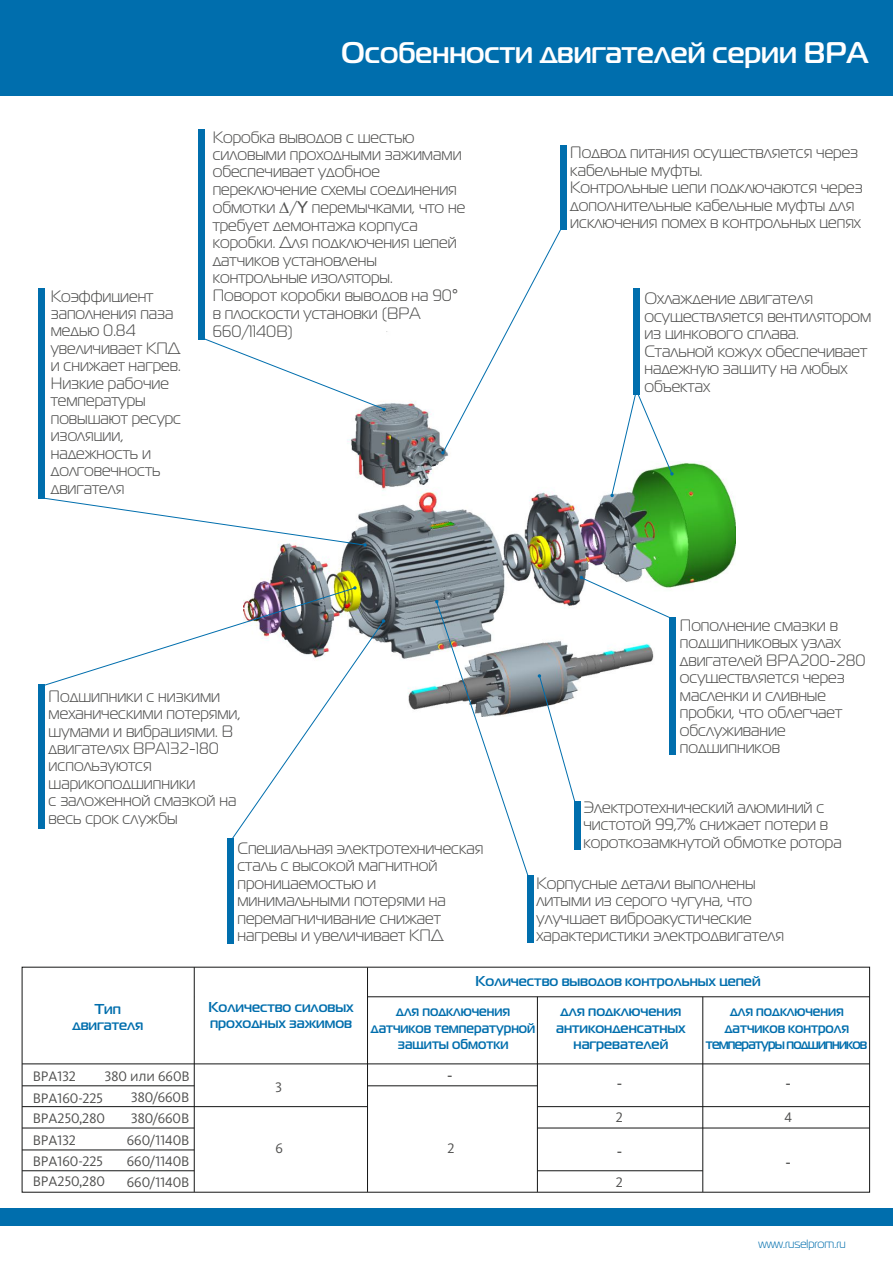
<style>
.page{position:relative;width:893px;height:1263px;background:#fff}
.page>*{position:absolute;margin:0;border:0;box-sizing:border-box;transform-origin:0 0}
.t1{font:700 29.85px "Magistral C";letter-spacing:-.03em;color:#fff}
.t2{font:16.5px/17.4px "Magistral C";letter-spacing:-.02em;color:#4e4e4d}
.t3{font:700 14.25px/16.4px "Magistral C";letter-spacing:-.03em;color:#006ead;text-align:center}
.t4{font:14.25px/21.1px "Kievit CY Regular SC";color:#4e4e4d;text-align:right}
.t5{font:700 14.25px/16.4px "Magistral C";letter-spacing:-.03em;color:#006ead;text-align:center;scale:.94 1}
.t6{font:14.25px "Arial";color:#4e4e4d}
.t7{font:12px "Magistral C";color:#006ead}
.s1{font-family:"Arial"}
</style>
<div class="page">
<img style="left:256px;top:332px;width:480px;height:385px">
<div style="left:0;top:1208px;width:893px;height:17px;background:#006ead"></div>
<div style="left:0;top:0;width:893px;height:96px;background:#006ead"></div>
<svg style="left:22px;top:967px;width:848px;height:225px"></svg>
<hr style="left:22px;top:1170px;width:172px;height:1px;background:#151616">
<hr style="left:537px;top:1170px;width:166px;height:1px;background:#151616">
<hr style="left:22px;top:1150px;width:172px;height:1px;background:#151616">
<hr style="left:22px;top:1128px;width:172px;height:1px;background:#151616">
<hr style="left:537px;top:1128px;width:333px;height:1px;background:#151616">
<hr style="left:22px;top:1106px;width:346px;height:1px;background:#151616">
<hr style="left:537px;top:1106px;width:333px;height:1px;background:#151616">
<hr style="left:22px;top:1085px;width:172px;height:1px;background:#151616">
<hr style="left:368px;top:1085px;width:169px;height:1px;background:#151616">
<hr style="left:22px;top:1063px;width:848px;height:1px;background:#151616">
<hr style="left:194px;top:967px;width:1px;height:225px;background:#151616">
<hr style="left:702px;top:997px;width:1px;height:195px;background:#151616">
<hr style="left:537px;top:997px;width:1px;height:195px;background:#151616">
<hr style="left:367px;top:967px;width:1px;height:225px;background:#151616">
<hr style="left:367px;top:996px;width:503px;height:1px;background:#151616">
<div style="left:634px;top:289px;width:6px;height:106px;background:#006ead"></div>
<div style="left:560px;top:145px;width:6px;height:85px;background:#006ead"></div>
<div style="left:198px;top:129px;width:6px;height:210px;background:#006ead"></div>
<div style="left:39px;top:288px;width:6px;height:211px;background:#006ead"></div>
<div style="left:227px;top:838px;width:6px;height:106px;background:#006ead"></div>
<div style="left:574px;top:801px;width:6px;height:49px;background:#006ead"></div>
<div style="left:39px;top:685px;width:6px;height:144px;background:#006ead"></div>
<div style="left:527px;top:875px;width:6px;height:68px;background:#006ead"></div>
<svg style="left:538px;top:674px;width:38px;height:127px"></svg>
<svg style="left:435px;top:600px;width:94px;height:275px"></svg>
<svg style="left:42px;top:586px;width:343px;height:254px"></svg>
<svg style="left:45px;top:497px;width:322px;height:50px"></svg>
<svg style="left:441px;top:230px;width:122px;height:224px"></svg>
<svg style="left:203px;top:338px;width:184px;height:73px"></svg>
<svg style="left:610px;top:392px;width:64px;height:106px"></svg>
<div style="left:669px;top:617px;width:6px;height:138px;background:#006ead"></div>
<svg style="left:580px;top:576px;width:93px;height:44px"></svg>
<p class="t2" style="left:51px;top:288px;width:133px">Коэф ф ициент заполнения паза м едью 0.84 увеличиваетКП Д и сниж аетнагрев.<br>Н изкие рабочие тем пературы повыш аю тресурс изоляции,<br>надеж ность и долговечность двигателя</p>
<h1 class="t1" style="left:341px;top:39px;width:525px">О собенности двигателей серии В РА</h1>
<p class="t2" style="left:213px;top:128px;width:254px">Коробка выводов с ш естью силовым и проходным и заж им ам и обеспечиваетудобное<br>переклю чение схем ы соединения обм отки <span class="s1">∆</span>/<span class="s1">Y</span> перем ычкам и, что не требуетдем онтаж а корпуса коробки. Д ля подклю чения цепей датчиков установлены контрольные изоляторы.<br>П овороткоробки выводов на 90<span class="s1">° </span>в плоскости установки (В Р А<br>660/1140В )</p>
<p class="t2" style="left:570px;top:144px;width:295px">П одвод питания осущ ествляется через кабельные м уф ты.<br>Контрольные цепи подклю чаю тся через дополнительные кабельные м уф ты для исклю чения пом ехв контрольныхцепях</p>
<p class="t2" style="left:644px;top:290px;width:226px">О хлаж дение двигателя<br>осущ ествляется вентилятором из цинкового сплава.<br>Стальной кож ухобеспечивает надеж ную защ иту на лю бых объектах</p>
<p class="t2" style="left:49px;top:688px;width:194px">П одш ипники с низким и<br>м еханическим и потерям и, ш ум ам и и вибрациям и. В двигателяхВ Р А132-180 использую тся<br>ш арикоподш ипники<br>с залож енной см азкой на весь срок служ бы</p>
<p class="t2" style="left:237px;top:840px;width:248px">Специальная электротехническая сталь с высокой м агнитной проницаем остью и<br>м иним альным и потерям и на перем агничивание сниж ает нагревы и увеличиваетКП Д</p>
<p class="t2" style="left:680px;top:617px;width:187px">П ополнение см азки в подш ипниковыхузлах двигателей В Р А200-280 осущ ествляется через<br>м асленки и сливные пробки, что облегчает обслуж ивание<br>подш ипников</p>
<p class="t2" style="left:583px;top:799px;width:260px">Электротехнический алю м иний с чистотой 99,7% сниж аетпотери в короткозам кнутой обм отке ротора</p>
<p class="t2" style="left:537px;top:875px;width:249px">Корпусные детали выполнены литым и из серого чугуна, что улучш ает виброакустические характеристики электродвигателя</p>
<p class="t3" style="left:475px;top:967px;width:286px;line-height:30px">Количество вы водов контрольны х цепей для подклю чения</p>
<p class="t3" style="left:556px;top:1020px;width:132px">антиконденсатны х нагревателей</p>
<p class="t3" style="left:72px;top:1001px;width:73px">Тип двигателя</p>
<p class="t3" style="left:209px;top:999px;width:148px;text-align:left">Количество силовы х проходны х заж им ов</p>
<p class="t5" style="left:371px;top:1004px;width:176px">для подклю чения датчиков температурной защ иты обмотки</p>
<p class="t5" style="left:706px;top:1004px;width:174px">для подклю чения датчиков контроля температуры подш ипников</p>
<p class="t4" style="left:33px;top:1067px;width:45px">BPA132</p>
<p class="t4" style="left:105px;top:1067px;width:86px">380 или 660В<br>380/660В<br>380/660В<br>660/1140В<br>660/1140В<br>660/1140В</p>
<p class="t4" style="left:33px;top:1088px;width:72px">BPA160-225</p>
<p class="t4" style="left:33px;top:1108px;width:74px">BPA250,280</p>
<p class="t4" style="left:33px;top:1131px;width:45px">BPA132</p>
<p class="t4" style="left:33px;top:1152px;width:72px">BPA160-225</p>
<p class="t4" style="left:33px;top:1172px;width:74px">BPA250,280</p>
<p class="t4" style="left:276px;top:1078px;width:8px">3</p>
<p class="t4" style="left:276px;top:1138px;width:9px">6</p>
<p class="t6" style="left:448px;top:1069px;width:6px">-</p>
<p class="t4" style="left:447px;top:1138px;width:9px">2</p>
<p class="t6" style="left:617px;top:1077px;width:6px">-</p>
<p class="t4" style="left:616px;top:1108px;width:9px">2</p>
<p class="t6" style="left:617px;top:1146px;width:6px">-</p>
<p class="t4" style="left:616px;top:1172px;width:9px">2</p>
<p class="t6" style="left:786px;top:1077px;width:6px">-</p>
<p class="t4" style="left:784px;top:1108px;width:9px">4</p>
<p class="t6" style="left:786px;top:1156px;width:6px">-</p>
<p class="t7" style="left:758px;top:1238px;width:89px">www.ruselprom.ru</p>
</div>
